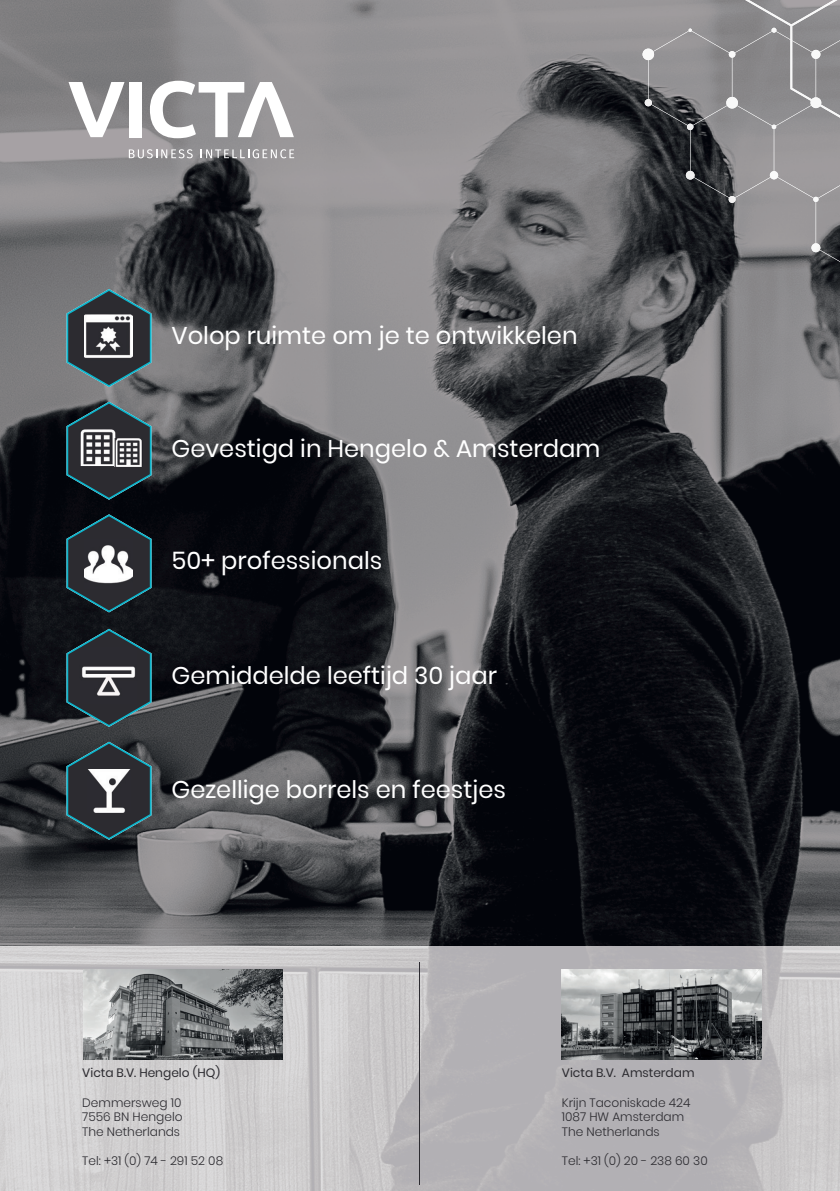
<style>
.page{position:relative;width:840px;height:1191px;background:#fff}
.page>*{position:absolute;margin:0;border:0;box-sizing:border-box;transform-origin:0 0}
.t1{font:24.2px "Poppins";color:#fff}
.t2{font:300 12.2px/14.6px "Poppins";color:#2c2b30;text-align:justify}
.t3{font:12.2px "Poppins";color:#2c2b30}
</style>
<div class="page">
<img style="left:0;top:0;width:629px;height:947px">
<img style="left:629px;top:0;width:210px;height:947px">
<svg style="left:129px;top:149px;width:63px;height:9px"></svg>
<svg style="left:201px;top:149px;width:93px;height:9px"></svg>
<svg style="left:68px;top:82px;width:56px;height:55px"></svg>
<div style="left:129px;top:82px;width:13px;height:55px;background:#fff"></div>
<svg style="left:150px;top:81px;width:144px;height:57px"></svg>
<img style="left:647px;top:31px;width:82px;height:94px">
<div style="left:731px;top:31px;width:58px;height:94px;background:#888789"></div>
<img style="left:689px;top:105px;width:82px;height:93px">
<img style="left:773px;top:105px;width:66px;height:93px">
<img style="left:815px;top:185px;width:24px;height:77px">
<img style="left:744px;top:0;width:45px;height:26px">
<img style="left:789px;top:0;width:50px;height:118px">
<svg style="left:642px;top:49px;width:11px;height:11px"></svg>
<svg style="left:644px;top:99px;width:7px;height:7px"></svg>
<svg style="left:686px;top:124px;width:7px;height:6px"></svg>
<svg style="left:728px;top:51px;width:7px;height:7px"></svg>
<svg style="left:725px;top:97px;width:12px;height:11px"></svg>
<svg style="left:771px;top:28px;width:5px;height:5px"></svg>
<svg style="left:810px;top:50px;width:10px;height:9px"></svg>
<svg style="left:810px;top:97px;width:10px;height:11px"></svg>
<svg style="left:685px;top:171px;width:9px;height:9px"></svg>
<svg style="left:771px;top:125px;width:4px;height:4px"></svg>
<svg style="left:769px;top:171px;width:8px;height:8px"></svg>
<svg style="left:812px;top:197px;width:6px;height:5px"></svg>
<svg style="left:728px;top:196px;width:7px;height:7px"></svg>
<svg style="left:811px;top:243px;width:8px;height:9px"></svg>
<img style="left:0;top:947px;width:839px;height:244px">
<img style="left:84px;top:969px;width:199px;height:90px">
<img style="left:561px;top:969px;width:199px;height:90px">
<svg style="left:66px;top:289px;width:85px;height:98px"></svg>
<svg style="left:66px;top:402px;width:85px;height:98px"></svg>
<svg style="left:66px;top:514px;width:85px;height:98px"></svg>
<svg style="left:66px;top:629px;width:85px;height:98px"></svg>
<img style="left:79px;top:429px;width:37px;height:37px">
<img style="left:114px;top:438px;width:28px;height:28px">
<img style="left:84px;top:311px;width:49px;height:49px">
<img style="left:84px;top:540px;width:49px;height:48px">
<img style="left:79px;top:648px;width:58px;height:56px">
<img style="left:79px;top:646px;width:58px;height:2px">
<svg style="left:66px;top:741px;width:85px;height:99px"></svg>
<img style="left:87px;top:769px;width:44px;height:43px">
<hr style="left:419px;top:962px;width:1px;height:223px;background:#2c2b30">
<h1 class="t1" style="left:171px;top:321px;width:407px">Volop ruimte om je te ontwikkelen</h1>
<h1 class="t1" style="left:171px;top:434px;width:430px">Gevestigd in Hengelo &amp; Amsterdam</h1>
<h1 class="t1" style="left:171px;top:546px;width:212px">50+ professionals</h1>
<h1 class="t1" style="left:171px;top:661px;width:327px">Gemiddelde leeftijd 30 jaar</h1>
<h1 class="t1" style="left:171px;top:775px;width:336px">Gezellige borrels en feestjes</h1>
<p class="t3" style="left:82px;top:1066px;width:139px">Victa B.V. Hengelo (HQ)</p>
<p class="t2" style="left:82px;top:1095px;width:102px">Demmersweg 10<br>7556 BN Hengelo The Netherlands</p>
<p class="t2" style="left:82px;top:1153px;width:142px">Tel: +31 (0) 74 - 291 52 08</p>
<p class="t3" style="left:561px;top:1066px;width:134px">Victa B.V. Amsterdam</p>
<p class="t2" style="left:561px;top:1095px;width:130px;text-align:left">Krijn Taconiskade 424<br>1087 HW Amsterdam<br>The Netherlands</p>
<p class="t2" style="left:561px;top:1153px;width:147px">Tel: +31 (0) 20 - 238 60 30</p>
</div>
